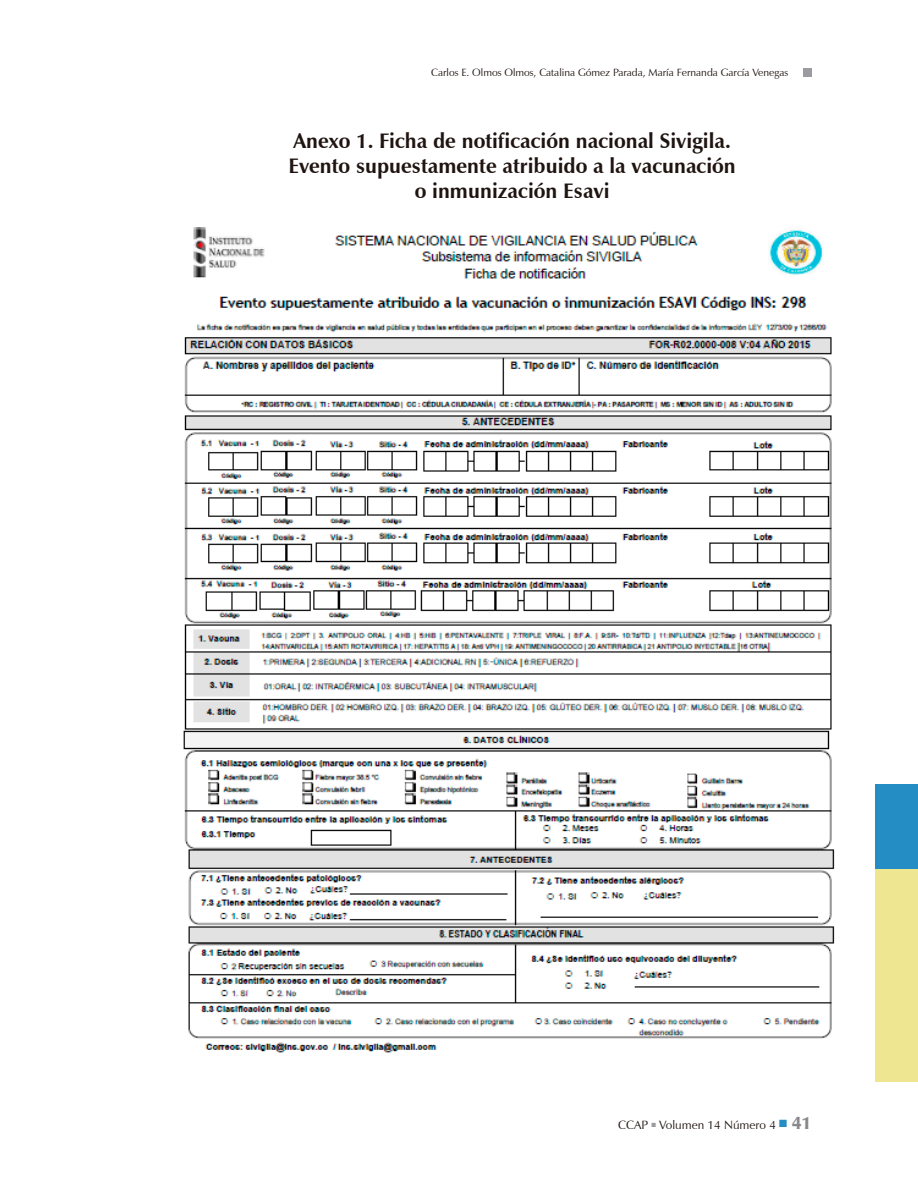
<style>
.page{position:relative;width:918px;height:1188px;background:#fff}
.page>*{position:absolute;margin:0;border:0;box-sizing:border-box;transform-origin:0 0}
.t1{font:700 21px/25.2px "Zapf Humanist 601 BT";color:#1f1410;text-align:center}
.t2{font:12px "Zapf Humanist 601 BT";color:#1f1410}
.t3{font:10.5px "Zapf Humanist 601 BT";color:#1f1410}
.s1{font-weight:900;font-size:18px;color:#89878c}
</style>
<div class="page">
<div style="left:803px;top:68px;width:9px;height:9px;background:#9d9ba0"></div>
<div style="left:875px;top:784px;width:43px;height:85px;background:#248dc4"></div>
<div style="left:875px;top:869px;width:43px;height:213px;background:#efe692"></div>
<img style="left:183px;top:227px;width:652px;height:826px">
<p class="t3" style="left:431px;top:66px;width:358px">Carlos E. Olmos Olmos, Catalina Gómez Parada, María Fernanda García Venegas</p>
<p class="t1" style="left:288px;top:128px;width:449px">Anexo 1. Ficha de notificación nacional Sivigila.<br>Evento supuestamente atribuido a la vacunación o inmunización Esavi</p>
<p class="t2" style="left:618px;top:1117px;width:195px">CCAP Volumen 14 Número 4 <span class="s1">41</span></p>
</div>
